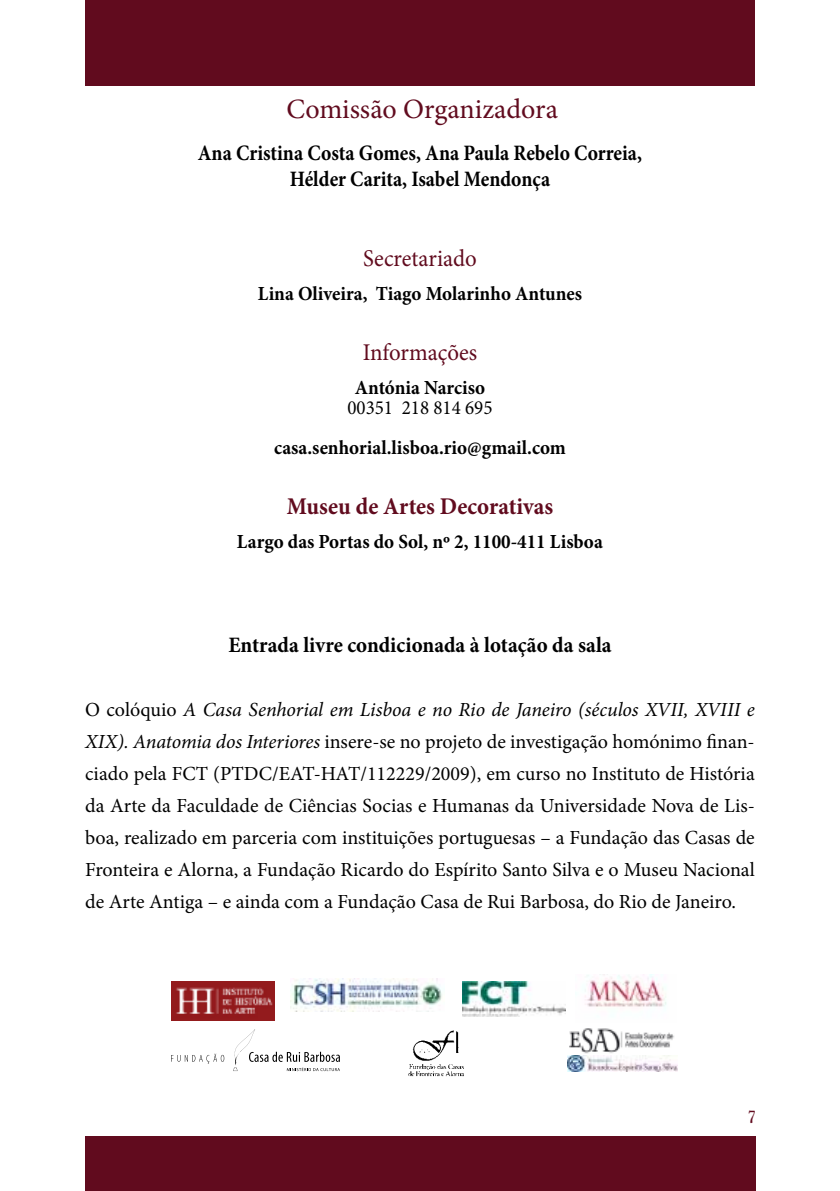
<style>
.page{position:relative;width:840px;height:1191px;background:#fff}
.page>*{position:absolute;margin:0;border:0;box-sizing:border-box;transform-origin:0 0}
.t1{font:28px "Minion Pro";color:#610b1e}
.t2{font:24px "Minion Pro";color:#610b1e;scale:.95 1}
.t3{font:700 24px "Minion Pro";color:#610b1e;scale:.95 1}
.t4{font:700 22px/26px "Minion Pro";color:#000;text-align:center;scale:.89 1}
.t5{font:700 22px "Minion Pro";color:#000;scale:.95 1}
.t6{font:20px/32px "Minion Pro";color:#000;text-align:justify}
.t7{font:700 20px "Minion Pro";color:#000;scale:.95 1}
.t8{font:20px "Minion Pro";color:#000;scale:.95 1}
.t9{font:700 18px "Goudy Old Style T";color:#610b1e;scale:.9 1}
.s1{font-style:italic}
</style>
<div class="page">
<img style="left:172px;top:982px;width:102px;height:38px">
<img style="left:290px;top:978px;width:152px;height:33px">
<img style="left:462px;top:982px;width:102px;height:34px">
<img style="left:585px;top:974px;width:82px;height:33px">
<svg style="left:171px;top:1053px;width:53px;height:10px"></svg>
<svg style="left:233px;top:1029px;width:107px;height:42px"></svg>
<img style="left:408px;top:1030px;width:56px;height:47px">
<img style="left:567px;top:1055px;width:109px;height:16px">
<img style="left:569px;top:1028px;width:105px;height:25px">
<div style="left:85px;top:0;width:669px;height:85px;background:#610b1e"></div>
<div style="left:85px;top:1136px;width:670px;height:55px;background:#610b1e"></div>
<h1 class="t1" style="left:286px;top:90px;width:273px">Comissão Organizadora</h1>
<p class="t4" style="left:198px;top:139px;width:500px">Ana Cristina Costa Gomes, Ana Paula Rebelo Correia,<br>Hélder Carita, Isabel Mendonça</p>
<p class="t2" style="left:363px;top:242px;width:121px">Secretariado</p>
<p class="t7" style="left:258px;top:279px;width:342px">Lina Oliveira, Tiago Molarinho Antunes</p>
<p class="t2" style="left:362px;top:336px;width:122px">Informações</p>
<p class="t7" style="left:354px;top:373px;width:139px">Antónia Narciso</p>
<p class="t8" style="left:347px;top:394px;width:154px">00351 218 814 695</p>
<p class="t7" style="left:274px;top:433px;width:308px">casa.senhorial.lisboa.rio@gmail.com</p>
<p class="t3" style="left:287px;top:489px;width:281px">Museu de Artes Decorativas</p>
<p class="t7" style="left:237px;top:527px;width:386px">Largo das Portas do Sol, nº 2, 1100-411 Lisboa</p>
<p class="t5" style="left:228px;top:629px;width:405px">Entrada livre condicionada à lotação da sala</p>
<p class="t6" style="left:85px;top:693px;width:671px">O colóquio <span class="s1">A Casa Senhorial em Lisboa e no Rio de Janeiro (séculos XVII, XVIII e XIX). Anatomia dos Interiores</span> insere-se no projeto de investigação homónimo finan&shy;ciado pela FCT (PTDC/EAT-HAT/112229/2009), em curso no Instituto de História da Arte da Faculdade de Ciências Socias e Humanas da Universidade Nova de Lis&shy;boa, realizado em parceria com instituições portuguesas – a Fundação das Casas de Fronteira e Alorna, a Fundação Ricardo do Espírito Santo Silva e o Museu Nacional de Arte Antiga – e ainda com a Fundação Casa de Rui Barbosa, do Rio de Janeiro.</p>
<p class="t9" style="left:747px;top:1106px;width:10px">7</p>
</div>
